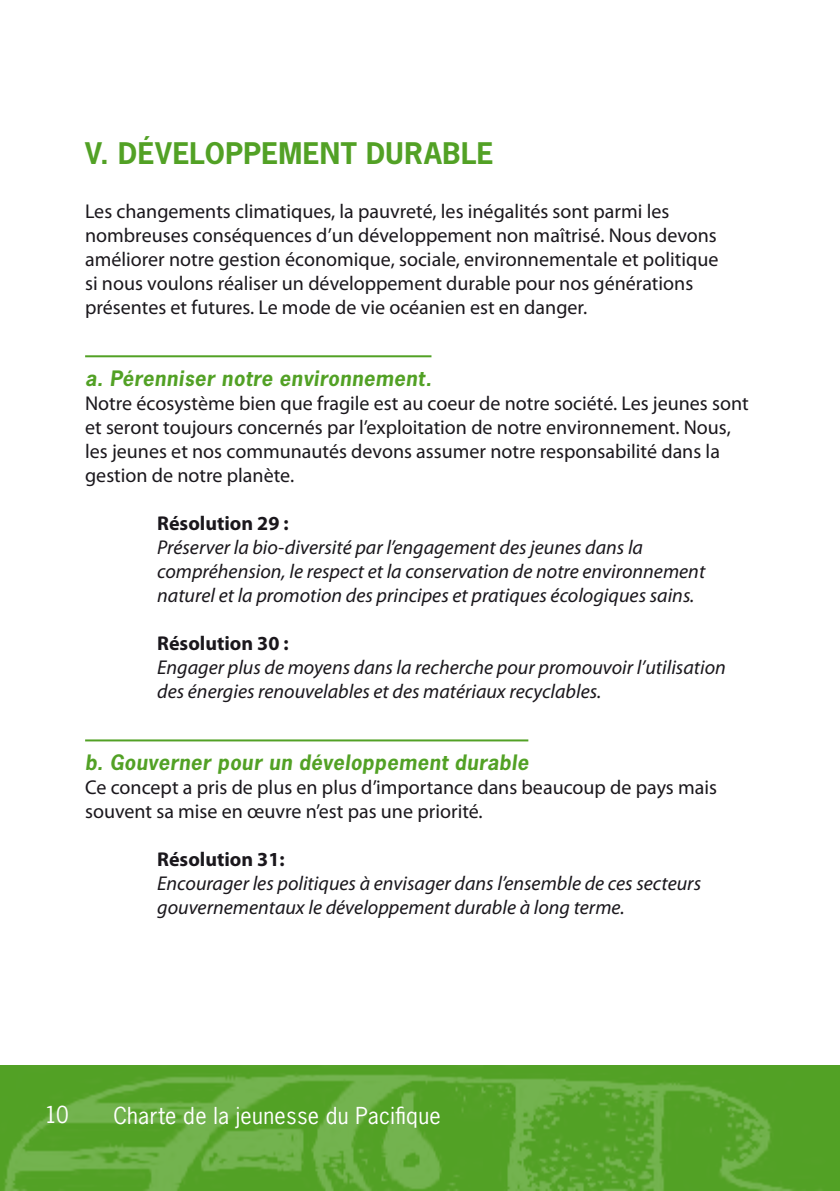
<style>
.page{position:relative;width:840px;height:1191px;background:#fff}
.page>*{position:absolute;margin:0;border:0;box-sizing:border-box;transform-origin:0 0}
.t1{font:700 28px "News Gothic Std";letter-spacing:.015em;color:#52a125}
.t2{font:22px "News Gothic Std";letter-spacing:.015em;color:#fff}
.t3{font:20px/24px "Myriad Pro";color:#1a171c}
.t4{font:italic 20px/24px "Myriad Pro";color:#1a171c}
.t5{font:italic 700 20px "News Gothic Std";letter-spacing:.025em;color:#52a125}
.t6{font:700 20px "Myriad Pro";color:#1a171c}
</style>
<div class="page">
<img style="left:0;top:1065px;width:839px;height:126px">
<hr style="left:839px;top:1065px;width:1px;height:126px;background:#52a125">
<hr style="left:85px;top:355px;width:346px;height:2px;background:#52a125">
<hr style="left:85px;top:739px;width:443px;height:2px;background:#52a125">
<h1 class="t1" style="left:85px;top:134px;width:196px">V. DÉVELOPPEME</h1>
<h1 class="t1" style="left:319px;top:134px;width:103px">NT DURABLE</h1>
<p class="t3" style="left:85px;top:198px;width:634px">Les changements climatiques, la pauvreté, les inégalités sont parmi les nombreuses conséquences d’un développement non maîtrisé. Nous devons améliorer notre gestion économique, sociale, environnementale et politique si nous voulons réaliser un développement durable pour nos générations présentes et futures. Le mode de vie océanien est en danger.</p>
<p class="t5" style="left:85px;top:365px;width:348px">a. Pérenniser notre environnement.</p>
<p class="t3" style="left:85px;top:390px;width:664px">Notre écosystème bien que fragile est au coeur de notre société. Les jeunes sont et seront toujours concernés par l’exploitation de notre environnement. Nous, les jeunes et nos communautés devons assumer notre responsabilité dans la gestion de notre planète.</p>
<p class="t6" style="left:157px;top:510px;width:133px">Résolution 29 :</p>
<p class="t4" style="left:157px;top:534px;width:549px">Préserver la bio-diversité par l’engagement des jeunes dans la compréhension, le respect et la conservation de notre environnement naturel et la promotion des principes et pratiques écologiques sains.</p>
<p class="t6" style="left:157px;top:630px;width:133px">Résolution 30 :</p>
<p class="t4" style="left:157px;top:654px;width:569px">Engager plus de moyens dans la recherche pour promouvoir l’utilisation des énergies renouvelables et des matériaux recyclables.</p>
<p class="t5" style="left:85px;top:749px;width:444px">b. Gouverner pour un développement durable</p>
<p class="t3" style="left:85px;top:774px;width:633px">Ce concept a pris de plus en plus d’importance dans beaucoup de pays mais souvent sa mise en œuvre n’est pas une priorité.</p>
<p class="t6" style="left:157px;top:846px;width:129px">Résolution 31:</p>
<p class="t4" style="left:157px;top:870px;width:545px">Encourager les politiques à envisager dans l’ensemble de ces secteurs gouvernementaux le développement durable à long terme.</p>
<p class="t2" style="left:45px;top:1100px;width:25px">10</p>
<p class="t2" style="left:113px;top:1101px;width:328px">Charte de la jeunesse du Pacifique</p>
</div>
